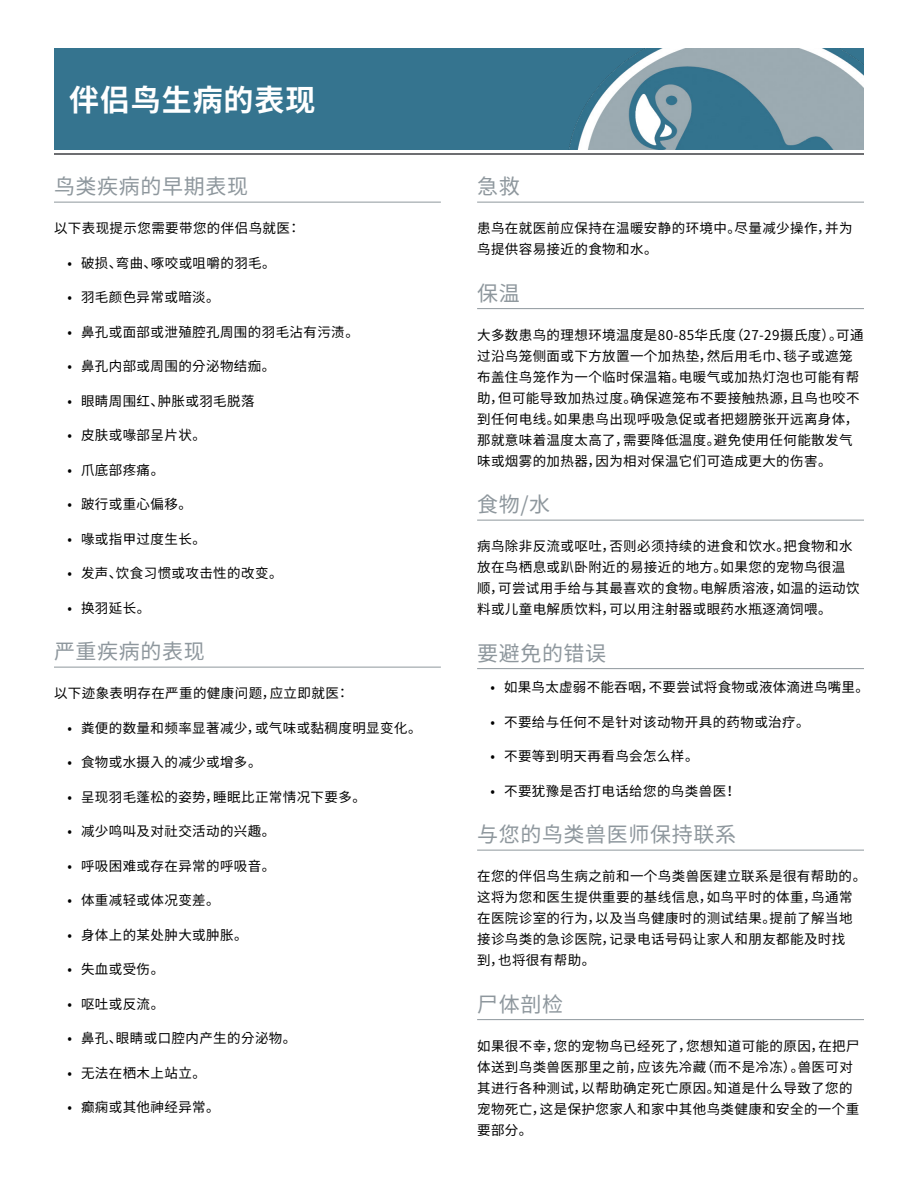
<style>
.page{position:relative;width:918px;height:1188px;background:#fff}
.page>*{position:absolute;margin:0;border:0;box-sizing:border-box;transform-origin:0 0}
.t1{font:700 30px "Noto Sans CJ Kkr";letter-spacing:.03em;color:#fff}
.chinese-para_heading{font:21px "Noto Sans CJ Kkr";letter-spacing:.03em;color:#8e979d}
.chinese-para{font:13.5px/21px "Noto Sans CJ Kkr";letter-spacing:.03em;color:#000}
</style>
<div class="page">
<hr style="left:54px;top:202px;width:387px;height:1px;background:#8e979d">
<hr style="left:54px;top:667px;width:387px;height:1px;background:#8e979d">
<div style="left:54px;top:49px;width:810px;height:101px;background:#35748f"></div>
<img style="left:569px;top:49px;width:295px;height:101px">
<hr style="left:54px;top:153px;width:810px;height:1px;background:#6d6e71">
<hr style="left:477px;top:202px;width:387px;height:1px;background:#8e979d">
<hr style="left:477px;top:308px;width:387px;height:1px;background:#8e979d">
<hr style="left:477px;top:520px;width:387px;height:1px;background:#8e979d">
<hr style="left:477px;top:668px;width:387px;height:1px;background:#8e979d">
<hr style="left:477px;top:850px;width:387px;height:1px;background:#8e979d">
<hr style="left:477px;top:1019px;width:387px;height:1px;background:#8e979d">
<p class="t1" style="left:69px;top:83px;width:248px">伴侣鸟生病的表现</p>
<p class="chinese-para_heading" style="left:54px;top:175px;width:196px">鸟类疾病的早期表现</p>
<p class="chinese-para" style="left:54px;top:218px;width:248px">以下表现提示您需要带您的伴侣鸟就医：</p>
<p class="chinese-para" style="left:68px;top:253px;width:210px">• 破损、弯曲、啄咬或咀嚼的羽毛。</p>
<p class="chinese-para" style="left:68px;top:287px;width:154px">• 羽毛颜色异常或暗淡。</p>
<p class="chinese-para" style="left:68px;top:322px;width:293px">• 鼻孔或面部或泄殖腔孔周围的羽毛沾有污渍。</p>
<p class="chinese-para" style="left:68px;top:356px;width:209px">• 鼻孔内部或周围的分泌物结痂。</p>
<p class="chinese-para" style="left:68px;top:391px;width:189px">• 眼睛周围红、肿胀或羽毛脱落</p>
<p class="chinese-para" style="left:68px;top:425px;width:140px">• 皮肤或喙部呈片状。</p>
<p class="chinese-para" style="left:68px;top:460px;width:98px">• 爪底部疼痛。</p>
<p class="chinese-para" style="left:68px;top:494px;width:126px">• 跛行或重心偏移。</p>
<p class="chinese-para" style="left:68px;top:529px;width:140px">• 喙或指甲过度生长。</p>
<p class="chinese-para" style="left:68px;top:563px;width:217px">• 发声、饮食习惯或攻击性的改变。</p>
<p class="chinese-para" style="left:68px;top:598px;width:84px">• 换羽延长。</p>
<p class="chinese-para_heading" style="left:54px;top:640px;width:152px">严重疾病的表现</p>
<p class="chinese-para" style="left:54px;top:683px;width:297px">以下迹象表明存在严重的健康问题，应立即就医：</p>
<p class="chinese-para" style="left:68px;top:718px;width:356px">• 粪便的数量和频率显著减少，或气味或黏稠度明显变化。</p>
<p class="chinese-para" style="left:68px;top:752px;width:196px">• 食物或水摄入的减少或增多。</p>
<p class="chinese-para" style="left:68px;top:787px;width:300px">• 呈现羽毛蓬松的姿势，睡眠比正常情况下要多。</p>
<p class="chinese-para" style="left:68px;top:821px;width:209px">• 减少鸣叫及对社交活动的兴趣。</p>
<p class="chinese-para" style="left:68px;top:856px;width:209px">• 呼吸困难或存在异常的呼吸音。</p>
<p class="chinese-para" style="left:68px;top:890px;width:154px">• 体重减轻或体况变差。</p>
<p class="chinese-para" style="left:68px;top:925px;width:182px">• 身体上的某处肿大或肿胀。</p>
<p class="chinese-para" style="left:68px;top:959px;width:98px">• 失血或受伤。</p>
<p class="chinese-para" style="left:68px;top:994px;width:98px">• 呕吐或反流。</p>
<p class="chinese-para" style="left:68px;top:1028px;width:230px">• 鼻孔、眼睛或口腔内产生的分泌物。</p>
<p class="chinese-para" style="left:68px;top:1063px;width:140px">• 无法在栖木上站立。</p>
<p class="chinese-para" style="left:68px;top:1097px;width:154px">• 癫痫或其他神经异常。</p>
<p class="chinese-para_heading" style="left:477px;top:175px;width:44px">急救</p>
<p class="chinese-para" style="left:477px;top:218px;width:377px">患鸟在就医前应保持在温暖安静的环境中。尽量减少操作，并为鸟提供容易接近的食物和水。</p>
<p class="chinese-para_heading" style="left:477px;top:281px;width:44px">保温</p>
<p class="chinese-para" style="left:477px;top:325px;width:388px">大多数患鸟的理想环境温度是80-85华氏度（27-29摄氏度）。可通过沿鸟笼侧面或下方放置一个加热垫，然后用毛巾、毯子或遮笼布盖住鸟笼作为一个临时保温箱。电暖气或加热灯泡也可能有帮助，但可能导致加热过度。确保遮笼布不要接触热源，且鸟也咬不到任何电线。如果患鸟出现呼吸急促或者把翅膀张开远离身体，那就意味着温度太高了，需要降低温度。避免使用任何能散发气味或烟雾的加热器，因为相对保温它们可造成更大的伤害。</p>
<p class="chinese-para_heading" style="left:477px;top:493px;width:75px">食物/水</p>
<p class="chinese-para" style="left:477px;top:536px;width:384px">病鸟除非反流或呕吐，否则必须持续的进食和饮水。把食物和水放在鸟栖息或趴卧附近的易接近的地方。如果您的宠物鸟很温顺，可尝试用手给与其最喜欢的食物。电解质溶液，如温的运动饮料或儿童电解质饮料，可以用注射器或眼药水瓶逐滴饲喂。</p>
<p class="chinese-para_heading" style="left:477px;top:641px;width:131px">要避免的错误</p>
<p class="chinese-para" style="left:491px;top:677px;width:380px">• 如果鸟太虚弱不能吞咽，不要尝试将食物或液体滴进鸟嘴里。</p>
<p class="chinese-para" style="left:491px;top:712px;width:321px">• 不要给与任何不是针对该动物开具的药物或治疗。</p>
<p class="chinese-para" style="left:491px;top:746px;width:209px">• 不要等到明天再看鸟会怎么样。</p>
<p class="chinese-para" style="left:491px;top:781px;width:248px">• 不要犹豫是否打电话给您的鸟类兽医！</p>
<p class="chinese-para_heading" style="left:477px;top:823px;width:260px">与您的鸟类兽医师保持联系</p>
<p class="chinese-para" style="left:477px;top:866px;width:391px">在您的伴侣鸟生病之前和一个鸟类兽医建立联系是很有帮助的。这将为您和医生提供重要的基线信息，如鸟平时的体重，鸟通常在医院诊室的行为，以及当鸟健康时的测试结果。提前了解当地接诊鸟类的急诊医院，记录电话号码让家人和朋友都能及时找<br>到，也将很有帮助。</p>
<p class="chinese-para_heading" style="left:477px;top:992px;width:87px">尸体剖检</p>
<p class="chinese-para" style="left:477px;top:1036px;width:384px">如果很不幸，您的宠物鸟已经死了，您想知道可能的原因，在把尸体送到鸟类兽医那里之前，应该先冷藏（而不是冷冻）。兽医可对其进行各种测试，以帮助确定死亡原因。知道是什么导致了您的宠物死亡，这是保护您家人和家中其他鸟类健康和安全的一个重要部分。</p>
</div>
